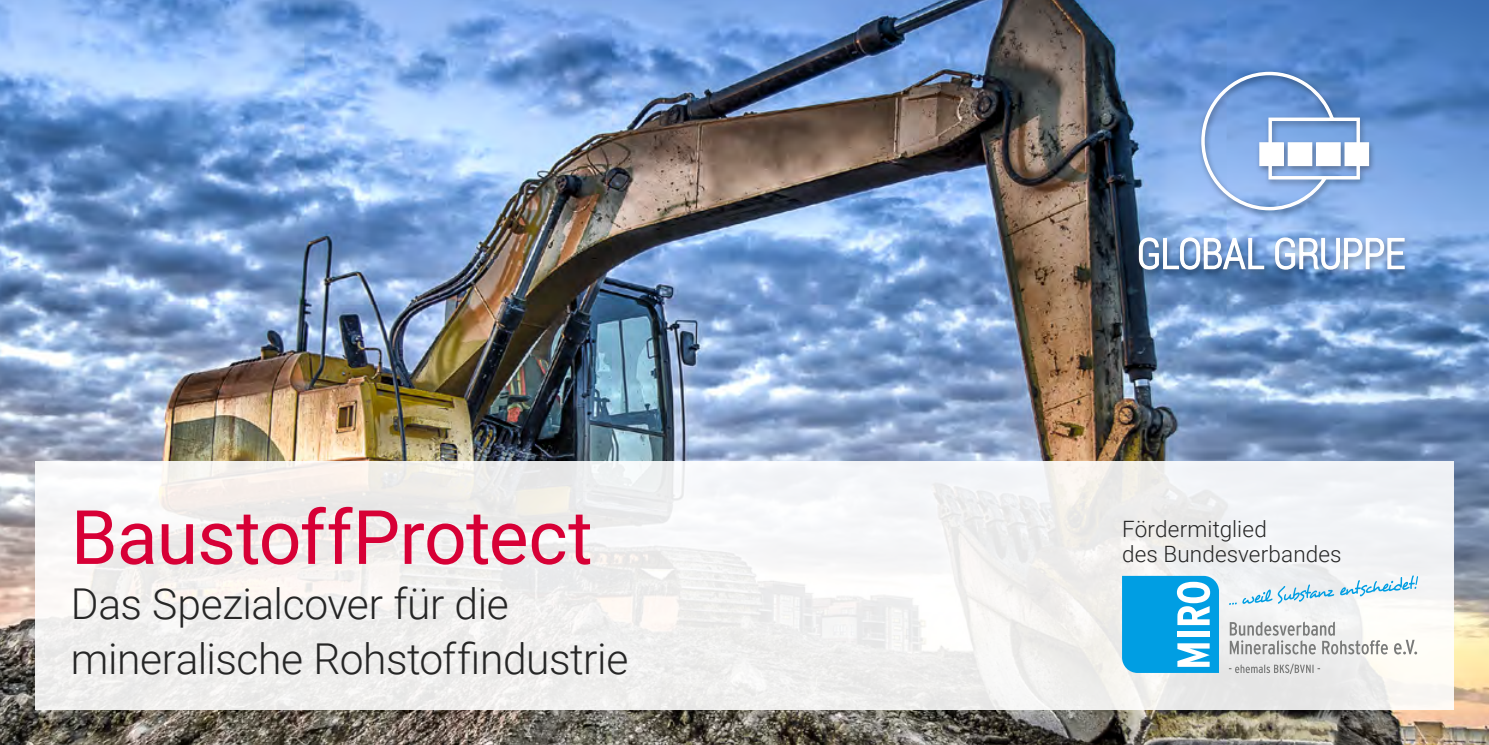
<style>
.page{position:relative;width:1489px;height:745px;background:#fff}
.page>*{position:absolute;margin:0;border:0;box-sizing:border-box;transform-origin:0 0}
.Betreff{font:75px "Roboto";letter-spacing:-.01em;color:#d70036}
.Betreff-2{font:300 42.5px/55px "Roboto";letter-spacing:-.01em;color:#262626}
.t1{font:300 22.5px/25px "Roboto";letter-spacing:.005em;color:#262626}
</style>
<div class="page">
<img style="left:0;top:0;width:1488px;height:744px">
<div style="left:35px;top:461px;width:1418px;height:248px;background:linear-gradient(to right,#f2f0ef,#f1f2f2)"></div>
<div style="left:1134px;top:69px;width:277px;height:209px;background:#000;opacity:.35"></div>
<svg style="left:1200px;top:71px;width:160px;height:140px;background:#83a8dd"></svg>
<div style="left:1345px;top:143px;width:23px;height:22px;background:#fff"></div>
<div style="left:1344px;top:142px;width:24px;height:24px;border:1px solid #fff"></div>
<div style="left:1316px;top:143px;width:23px;height:22px;background:#fff"></div>
<div style="left:1315px;top:142px;width:25px;height:24px;border:1px solid #fff"></div>
<div style="left:1288px;top:143px;width:23px;height:22px;background:#fff"></div>
<div style="left:1287px;top:142px;width:25px;height:24px;border:1px solid #fff"></div>
<div style="left:1259px;top:143px;width:23px;height:22px;background:#fff"></div>
<div style="left:1259px;top:142px;width:24px;height:24px;border:1px solid #fff"></div>
<svg style="left:1138px;top:232px;width:126px;height:38px"></svg>
<svg style="left:1274px;top:236px;width:131px;height:34px"></svg>
<svg style="left:1228px;top:663px;width:91px;height:10px"></svg>
<svg style="left:1229px;top:621px;width:187px;height:33px"></svg>
<svg style="left:1121px;top:575px;width:97px;height:97px"></svg>
<svg style="left:1228px;top:602px;width:8px;height:2px"></svg>
<svg style="left:1242px;top:584px;width:91px;height:19px"></svg>
<svg style="left:1339px;top:575px;width:78px;height:21px"></svg>
<p class="Betreff" style="left:71px;top:484px;width:523px">BaustoffProtect</p>
<p class="Betreff-2" style="left:71px;top:574px;width:559px">Das Spezialcover für die mineralische Rohstoffindustrie</p>
<p class="t1" style="left:1121px;top:515px;width:221px">Fördermitglied<br>des Bundesverbandes</p>
</div>
